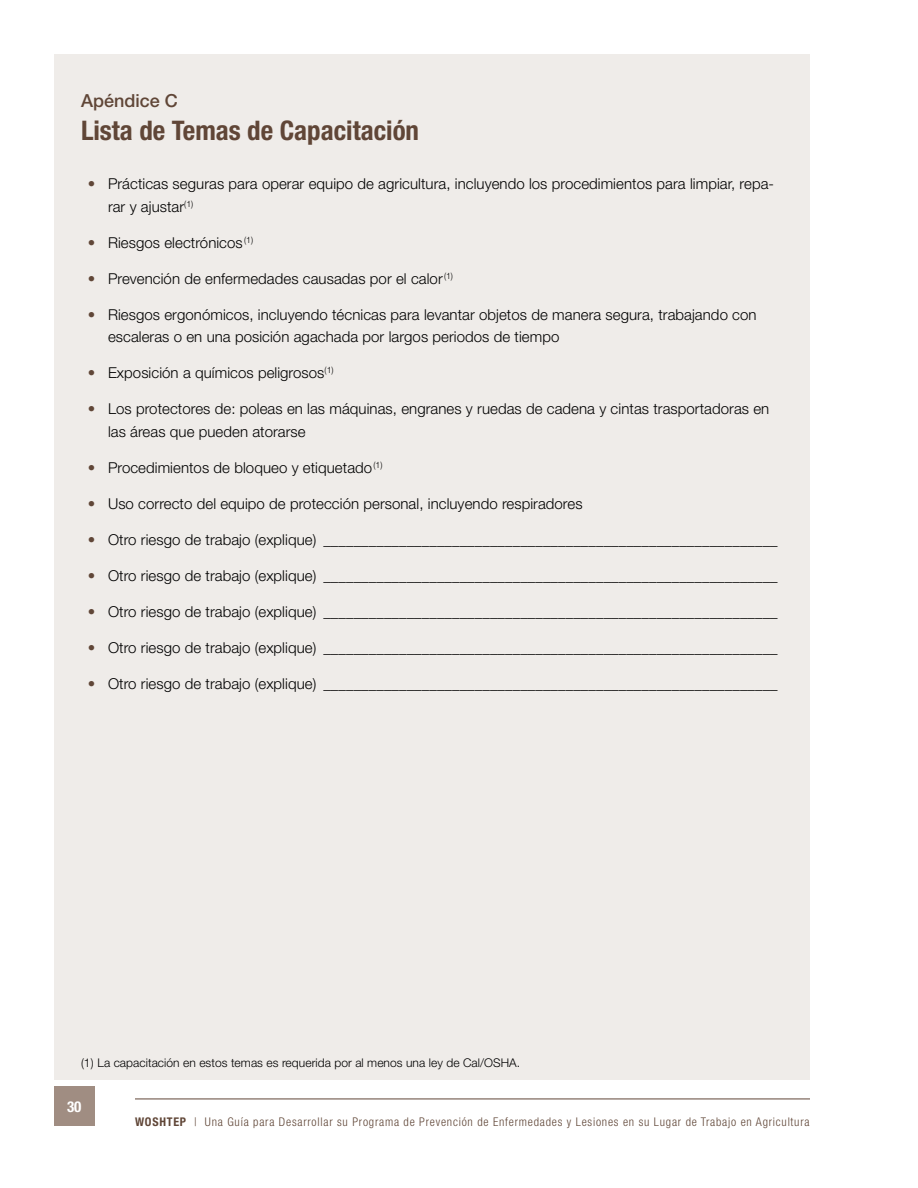
<style>
.page{position:relative;width:918px;height:1188px;background:#fff}
.page>*{position:absolute;margin:0;border:0;box-sizing:border-box;transform-origin:0 0}
.t1{font:700 condensed 27px "Helvetica Neue LT Std";color:#604637}
.t2{font:500 18px "Helvetica Neue LT Std";color:#604637}
.t3{font:300 15px/22.5px "Helvetica Neue LT Std";letter-spacing:.005em;color:#000}
.t4{font:700 condensed 15px "Helvetica Neue LT Std";color:#fff}
.t5{font:300 condensed 12px "Helvetica Neue LT Std";letter-spacing:.065em;color:#604637}
.t6{font:300 12px "Helvetica Neue LT Std";letter-spacing:.005em;color:#000}
.s1{font-weight:500;color:#604637}
.s2{font-weight:700}
</style>
<div class="page">
<hr style="left:135px;top:1099px;width:675px;height:1px;background:#604637">
<div style="left:54px;top:1087px;width:40px;height:39px;background:#a08d82"></div>
<div style="left:54px;top:54px;width:756px;height:1026px;background:#efece9"></div>
<h2 class="t2" style="left:81px;top:90px;width:98px">Apéndice C</h2>
<h2 class="t1" style="left:81px;top:114px;width:340px">Lista de Temas de Capacitación</h2>
<p class="t3" style="left:108px;top:172px;width:668px;text-indent:-20px"><span class="s1">•</span> Prácticas seguras para operar equipo de agricultura, incluyendo los procedimientos para limpiar, repa&shy;rar y ajustar<sup>(1)</sup></p>
<p class="t3" style="left:88px;top:231px;width:167px"><span class="s1">•</span> Riesgos electrónicos<sup>(1)</sup></p>
<p class="t3" style="left:88px;top:267px;width:367px"><span class="s1">•</span> Prevención de enfermedades causadas por el calor<sup>(1)</sup></p>
<p class="t3" style="left:108px;top:303px;width:650px;text-indent:-20px"><span class="s1">•</span> Riesgos ergonómicos, incluyendo técnicas para levantar objetos de manera segura, trabajando con escaleras o en una posición agachada por largos periodos de tiempo</p>
<p class="t3" style="left:88px;top:361px;width:247px"><span class="s1">•</span> Exposición a químicos peligrosos<sup>(1)</sup></p>
<p class="t3" style="left:108px;top:397px;width:663px;text-indent:-20px"><span class="s1">•</span> Los protectores de: poleas en las máquinas, engranes y ruedas de cadena y cintas trasportadoras en las áreas que pueden atorarse</p>
<p class="t3" style="left:88px;top:456px;width:296px"><span class="s1">•</span> Procedimientos de bloqueo y etiquetado<sup>(1)</sup></p>
<p class="t3" style="left:88px;top:492px;width:496px"><span class="s1">•</span> Uso correcto del equipo de protección personal, incluyendo respiradores</p>
<p class="t3" style="left:88px;top:528px;width:692px"><span class="s1">•</span> Otro riesgo de trabajo (explique) ____________________________________________________________</p>
<p class="t3" style="left:88px;top:564px;width:692px"><span class="s1">•</span> Otro riesgo de trabajo (explique) ____________________________________________________________</p>
<p class="t3" style="left:88px;top:600px;width:692px"><span class="s1">•</span> Otro riesgo de trabajo (explique) ____________________________________________________________</p>
<p class="t3" style="left:88px;top:636px;width:692px"><span class="s1">•</span> Otro riesgo de trabajo (explique) ____________________________________________________________</p>
<p class="t3" style="left:88px;top:672px;width:692px"><span class="s1">•</span> Otro riesgo de trabajo (explique) ____________________________________________________________</p>
<p class="t6" style="left:81px;top:1055px;width:441px">(1) La capacitación en estos temas es requerida por al menos una ley de Cal/OSHA.</p>
<p class="t4" style="left:67px;top:1097px;width:16px">30</p>
<p class="t5" style="left:135px;top:1115px;width:676px"><span class="s2">WOSHTEP</span> | Una Guía para Desarrollar su Programa de Prevención de Enfermedades y Lesiones en su Lugar de Trabajo en Agricultura</p>
</div>
